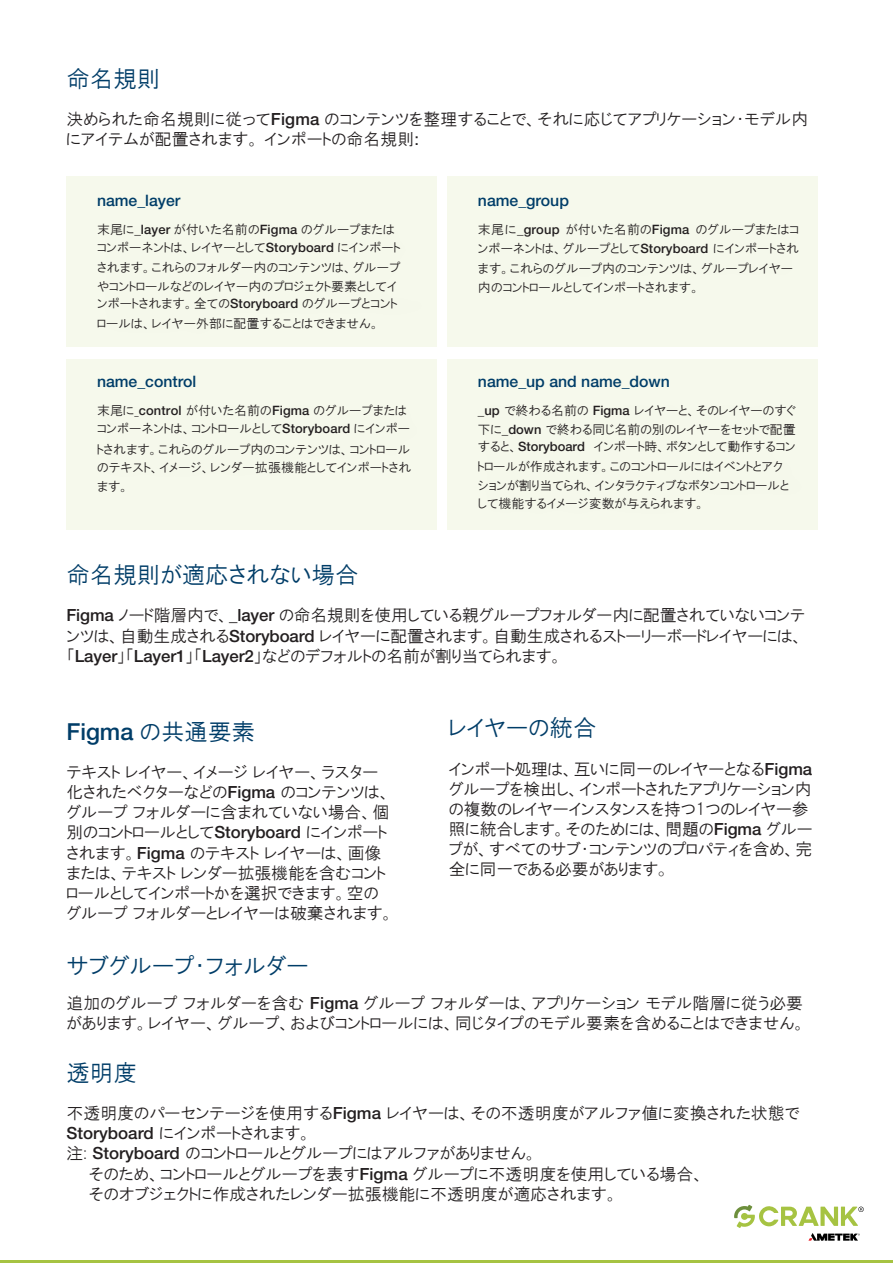
<style>
.page{position:relative;width:893px;height:1263px;background:#fff}
.page>*{position:absolute;margin:0;border:0;box-sizing:border-box;transform-origin:0 0}
.t1{font:23.55px "HGP Gothic M";color:#003d68}
.t2{font:500 23.55px "Helvetica Neue LT Pro";color:#003d68}
.t3{font:16.8px/20.1px "HGP Gothic M";color:#231f20}
.t4{font:500 15.75px "Helvetica Neue LT Pro";color:#003d68}
.t5{font:12.9px/18.8px "HGP Gothic M";letter-spacing:.01em;color:#231f20}
.s1{font-family:"Helvetica Neue LT Pro";font-weight:500}
.s2{font-family:"Helvetica Neue LT Pro"}
.s3{font-family:"HG Gothic M"}
.s4{font-family:"Koz Min Pr 6 N"}
.s5{font-family:"HGP Gothic M";font-weight:400}
</style>
<div class="page">
<hr style="left:0;top:1260px;width:893px;height:3px;background:#a6c342">
<svg style="left:734px;top:1205px;width:130px;height:36px"></svg>
<div style="left:66px;top:177px;width:371px;height:170px;background:#f6f9ec"></div>
<div style="left:447px;top:177px;width:370px;height:170px;background:#f6f9ec"></div>
<div style="left:66px;top:360px;width:371px;height:170px;background:#f6f9ec"></div>
<div style="left:447px;top:360px;width:370px;height:170px;background:#f6f9ec"></div>
<h1 class="t1" style="left:66px;top:66px;width:95px">命名規則</h1>
<p class="t3" style="left:66px;top:109px;width:743px">決められた命名規則に従って<span class="s1">Figma</span> のコンテンツを整理することで、それに応じてアプリケーション・モデル内にアイテムが配置されます。インポートの命名規則<span class="s2">:</span></p>
<p class="t4" style="left:97px;top:191px;width:85px">name_layer</p>
<p class="t5" style="left:97px;top:220px;width:305px">末尾に<span class="s1">_layer</span> が付いた名前の<span class="s1">Figma</span> のグループまたはコンポーネントは、レイヤーとして<span class="s1">Storyboard</span> にインポート</p>
<p class="t5" style="left:97px;top:258px;width:305px">されます。これらのフォルダー内のコンテンツは、グループやコントロールなどのレイヤー内のプロジェクト要素としてイ</p>
<p class="t5" style="left:97px;top:293px;width:302px;line-height:20px">ンポートされます。全ての<span class="s1">Storyboard</span> のグループとコントロールは、レイヤー外部に配置することはできません。</p>
<p class="t4" style="left:478px;top:191px;width:93px">name_group</p>
<p class="t5" style="left:478px;top:220px;width:322px"><span class="s3">末尾に</span><span class="s1">_group</span> が付いた名前の<span class="s1">Figma</span> のグループまたはコンポーネントは、グループとして<span class="s1">Storyboard</span> にインポートされ</p>
<p class="t5" style="left:478px;top:259px;width:317px">ます。これらのグループ内のコンテンツは、グループレイヤー内のコントロールとしてインポートされます。</p>
<p class="t4" style="left:97px;top:372px;width:101px">name_control</p>
<p class="t4" style="left:478px;top:372px;width:194px">name_up and name_down</p>
<p class="t5" style="left:478px;top:402px;width:319px;line-height:18px;text-align:justify"><span class="s1">_up</span> で終わる名前の <span class="s1">Figma</span> レイヤーと、そのレイヤーのすぐ下に<span class="s1">_down</span> で終わる同じ名前の別のレイヤーをセットで配置すると、<span class="s1">Storyboard</span> インポート時、ボタンとして動作するコン</p>
<p class="t5" style="left:478px;top:457px;width:313px">トロールが作成されます。このコントロールにはイベントとアクションが割り当てられ、インタラクティブなボタンコントロールとして機能するイメージ変数が与えられます。</p>
<p class="t5" style="left:97px;top:401px;width:315px">末尾に_<span class="s1">control</span> が付いた名前の<span class="s1">Figma</span> のグループまたはコンポーネントは、コントロールとして<span class="s1">Storyboard</span> にインポー</p>
<p class="t5" style="left:97px;top:439px;width:316px;text-align:justify">トされます。これらのグループ内のコンテンツは、コントロールのテキスト、イメージ、レンダー拡張機能としてインポートされます。</p>
<h1 class="t1" style="left:66px;top:563px;width:294px">命名規則が適応されない場合</h1>
<p class="t3" style="left:66px;top:605px;width:740px;text-align:justify"><span class="s1">Figma</span> ノード階層内で、<span class="s1">_layer</span> の命名規則を使用している親グループフォルダー内に配置されていないコンテンツは、自動生成される<span class="s1">Storyboard</span> レイヤーに配置されます。自動生成されるストーリーボードレイヤーには、「<span class="s1">Layer</span>」「<span class="s1">Layer1</span>」「<span class="s1">Layer2</span>」などのデフォルトの名前が割り当てられます。</p>
<h1 class="t1" style="left:449px;top:716px;width:149px">レイヤーの統合</h1>
<p class="t3" style="left:449px;top:758px;width:365px">インポート処理は、互いに同一のレイヤーとなる<span class="s1">Figma</span>グループを検出し、インポートされたアプリケーション内の複数のレイヤーインスタンスを持つ1つのレイヤー参照に統合します。そのためには、問題の<span class="s1">Figma</span> グループが、すべてのサブ・コンテンツのプロパティを含め、完全に同一である必要があります<span class="s4">。</span></p>
<h1 class="t2" style="left:66px;top:717px;width:190px">Figma <span class="s5">の共通要素</span></h1>
<p class="t3" style="left:66px;top:762px;width:329px">テキスト レイヤー、イメージ レイヤー、ラスター化されたベクターなどの<span class="s1">Figma</span> のコンテンツは、グループ フォルダーに含まれていない場合、個別のコントロールとして<span class="s1">Storyboard</span> にインポートされます。<span class="s1">Figma</span> のテキスト レイヤーは、画像または、テキスト レンダー拡張機能を含むコントロールとしてインポートかを選択できます。空のグループ フォルダーとレイヤーは破棄されます。</p>
<h1 class="t1" style="left:66px;top:953px;width:244px">サブグループ・フォルダー</h1>
<p class="t3" style="left:66px;top:992px;width:741px">追加のグループ フォルダーを含む <span class="s1">Figma</span> グループ フォルダーは、アプリケーション モデル階層に従う必要があります。レイヤー、グループ、およびコントロールには、同じタイプのモデル要素を含めることはできません。</p>
<h1 class="t1" style="left:66px;top:1060px;width:72px">透明度</h1>
<p class="t3" style="left:66px;top:1103px;width:734px">不透明度のパーセンテージを使用する<span class="s1">Figma</span> レイヤーは、その不透明度がアルファ値に変換された状態で<span class="s1">Storyboard</span> にインポートされます。<br>注: <span class="s1">Storyboard</span> のコントロールとグループにはアルファがありません。<br>　　そのため、コントロールとグループを表す<span class="s1">Figma</span> グループに不透明度を使用している場合、<br>　　そのオブジェクトに作成されたレンダー拡張機能に不透明度が適応されます。</p>
</div>
